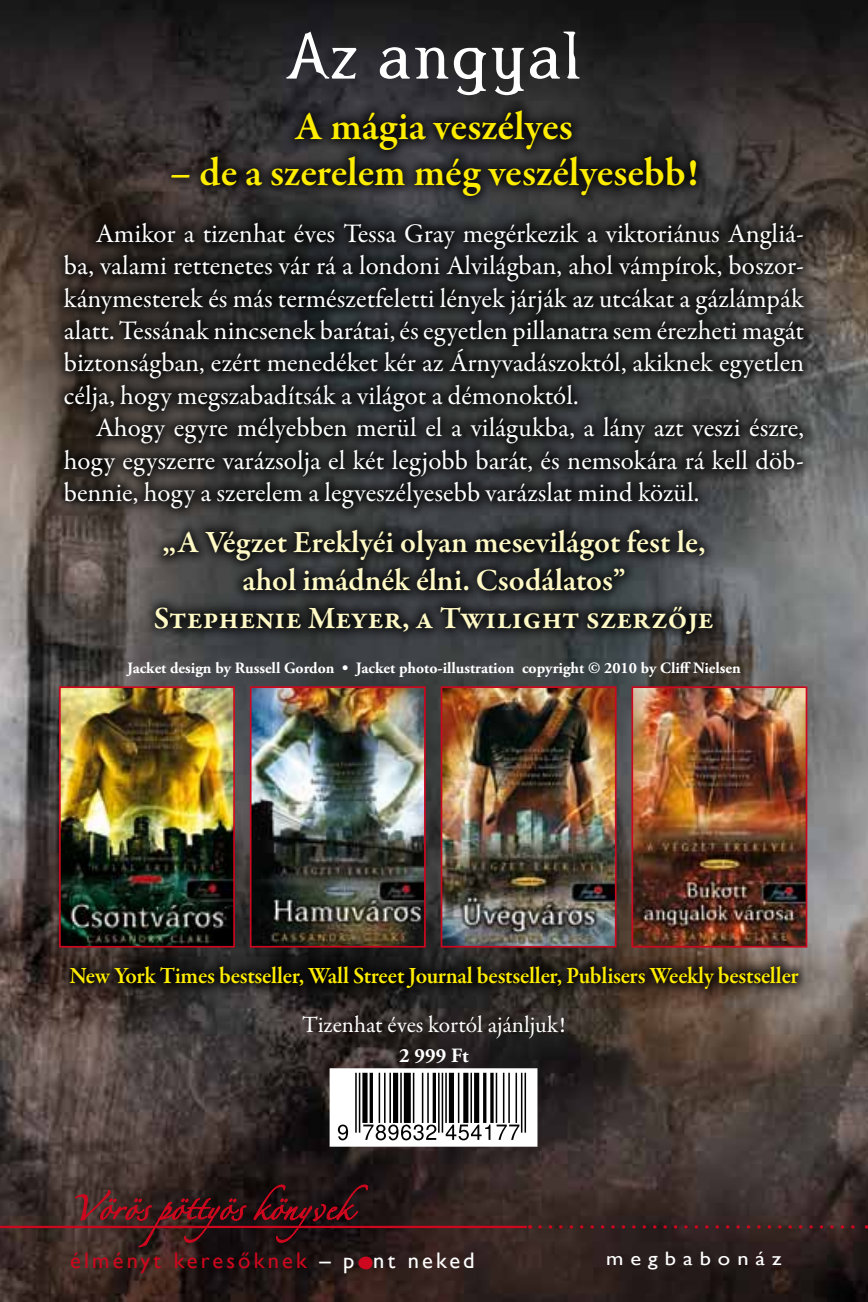
<style>
.page{position:relative;width:868px;height:1302px;background:#fff}
.page>*{position:absolute;margin:0;border:0;box-sizing:border-box;transform-origin:0 0}
.t1{font:65.25px "Pterra Dactyl";letter-spacing:.02em;color:#fff}
.t2{font:54px "Linotype Zapfino One";color:#cd071e}
.t3{font:600 40.5px "Garamond Premr Pro";letter-spacing:-.005em;color:#ffed00}
.t4{font:600 31.5px/37.8px "Garamond Premr Pro";letter-spacing:-.005em;color:#fff9c5;text-align:center}
.t5{font:27px/32.4px "Garamond Premr Pro";color:#fff;text-align:justify}
.t6{font:600 23.62px "Garamond Premr Pro";letter-spacing:-.02em;color:#ffed00;scale:.96 1}
.t7{font:23.4px "Garamond Premr Pro";color:#fff}
.t8{font:22.5px "Gill Sans";letter-spacing:.14em;color:#cd071e}
.t9{font:700 20.25px "Adobe Garamond Pro";color:#fff}
.t10{font:19.35px "Gill Sans";letter-spacing:.31em;color:#fff;scale:1.16 1}
.t11{font:700 15.75px "Adobe Garamond Pro";color:#fff}
.s1{color:#fff}
</style>
<div class="page">
<img style="left:0;top:0;width:867px;height:1301px">
<svg style="left:337px;top:1073px;width:195px;height:68px"></svg>
<hr style="left:355px;top:1070px;width:2px;height:62px;background:#000">
<hr style="left:359px;top:1070px;width:1px;height:62px;background:#000">
<div style="left:362px;top:1070px;width:5px;height:52px;background:#000"></div>
<svg style="left:369px;top:1073px;width:4px;height:49px"></svg>
<hr style="left:378px;top:1070px;width:2px;height:52px;background:#000">
<hr style="left:384px;top:1070px;width:1px;height:52px;background:#000">
<hr style="left:389px;top:1070px;width:2px;height:52px;background:#000">
<div style="left:393px;top:1070px;width:5px;height:52px;background:#000"></div>
<hr style="left:400px;top:1070px;width:2px;height:52px;background:#000">
<div style="left:404px;top:1070px;width:7px;height:52px;background:#000"></div>
<hr style="left:413px;top:1070px;width:1px;height:52px;background:#000">
<hr style="left:422px;top:1070px;width:1px;height:52px;background:#000">
<hr style="left:427px;top:1070px;width:2px;height:52px;background:#000">
<svg style="left:432px;top:1073px;width:4px;height:49px"></svg>
<hr style="left:438px;top:1070px;width:1px;height:62px;background:#000">
<hr style="left:441px;top:1070px;width:2px;height:62px;background:#000">
<hr style="left:445px;top:1070px;width:2px;height:52px;background:#000">
<div style="left:449px;top:1070px;width:5px;height:52px;background:#000"></div>
<hr style="left:458px;top:1070px;width:1px;height:52px;background:#000">
<div style="left:463px;top:1070px;width:5px;height:52px;background:#000"></div>
<hr style="left:470px;top:1070px;width:2px;height:52px;background:#000">
<div style="left:474px;top:1070px;width:5px;height:52px;background:#000"></div>
<hr style="left:483px;top:1070px;width:3px;height:52px;background:#000">
<hr style="left:490px;top:1070px;width:3px;height:52px;background:#000">
<hr style="left:495px;top:1070px;width:2px;height:52px;background:#000">
<hr style="left:503px;top:1070px;width:1px;height:52px;background:#000">
<hr style="left:508px;top:1070px;width:2px;height:52px;background:#000">
<hr style="left:515px;top:1070px;width:2px;height:52px;background:#000">
<hr style="left:521px;top:1070px;width:1px;height:62px;background:#000">
<hr style="left:524px;top:1070px;width:2px;height:62px;background:#000">
<svg style="left:338px;top:1124px;width:10px;height:16px"></svg>
<svg style="left:363px;top:1124px;width:73px;height:16px"></svg>
<svg style="left:445px;top:1124px;width:45px;height:16px"></svg>
<svg style="left:496px;top:1124px;width:23px;height:15px"></svg>
<div style="left:329px;top:1068px;width:208px;height:78px;border:4px solid #fff"></div>
<div style="left:51px;top:98px;width:765px;height:548px;background:#000;opacity:.75"></div>
<img style="left:62px;top:689px;width:170px;height:255px">
<div style="left:59px;top:686px;width:176px;height:261px;border:2px solid #cd071e"></div>
<img style="left:253px;top:689px;width:169px;height:255px">
<div style="left:250px;top:686px;width:175px;height:261px;border:2px solid #cd071e"></div>
<img style="left:443px;top:689px;width:170px;height:255px">
<div style="left:440px;top:686px;width:176px;height:261px;border:2px solid #cd071e"></div>
<img style="left:634px;top:689px;width:170px;height:255px">
<div style="left:631px;top:686px;width:176px;height:261px;border:2px solid #cd071e"></div>
<div style="left:58px;top:952px;width:752px;height:49px;background:#000;opacity:.75"></div>
<svg style="left:75px;top:1179px;width:172px;height:69px;background:#431f1f"></svg>
<svg style="left:253px;top:1183px;width:116px;height:60px;background:#310f13"></svg>
<div style="left:359px;top:1256px;width:13px;height:12px;background:#cd071e;border-radius:50%"></div>
<hr style="left:0;top:1225px;width:526px;height:2px;background:#cd071e">
<svg style="left:540px;top:1224px;width:327px;height:4px"></svg>
<h1 class="t1" style="left:286px;top:15px;width:296px">Az angyal</h1>
<h3 class="t3" style="left:295px;top:102px;width:279px">A mágia veszélyes</h3>
<h3 class="t3" style="left:169px;top:147px;width:530px">– de a szerelem még veszélyesebb!</h3>
<p class="t5" style="left:64px;top:217px;width:741px;text-indent:32px">Amikor a tizenhat éves Tessa Gray megérkezik a viktoriánus Angliá&shy;ba, valami rettenetes vár rá a londoni Alvilágban, ahol vámpírok, boszor&shy;kánymesterek és más természetfeletti lények járják az utcákat a gázlámpák alatt. Tessának nincsenek barátai, és egyetlen pillanatra sem érezheti magát biztonságban, ezért menedéket kér az Árnyvadászoktól, akiknek egyetlen célja, hogy megszabadítsák a világot a démonoktól.</p>
<p class="t5" style="left:64px;top:412px;width:741px;text-indent:32px">Ahogy egyre mélyebben merül el a világukba, a lány azt veszi észre, hogy egyszerre varázsolja el két legjobb barát, és nemsokára rá kell döb&shy;bennie, hogy a szerelem a legveszélyesebb varázslat mind közül.</p>
<p class="t4" style="left:154px;top:524px;width:561px">„A Végzet Ereklyéi olyan mesevilágot fest le, ahol imádnék élni. Csodálatos”<br>Stephenie Meyer, a Twilight szerzője</p>
<p class="t11" style="left:127px;top:658px;width:615px">Jacket design by Russell Gordon • Jacket photo-illustration copyright © 2010 by Cliff Nielsen</p>
<p class="t6" style="left:69px;top:961px;width:761px">New York Times bestseller, Wall Street Journal bestseller, Publisers Weekly bestseller</p>
<p class="t7" style="left:302px;top:1010px;width:265px">Tizenhat éves kortól ajánljuk!</p>
<p class="t9" style="left:399px;top:1044px;width:71px">2 999 Ft</p>
<h2 class="t2" style="left:70px;top:1168px;width:283px">Vörös pöttyös könyvek</h2>
<p class="t8" style="left:70px;top:1246px;width:406px">élményt keresőknek <span class="s1">– p</span>o<span class="s1">nt neked</span></p>
<p class="t10" style="left:606px;top:1247px;width:153px">megbabonáz</p>
</div>
